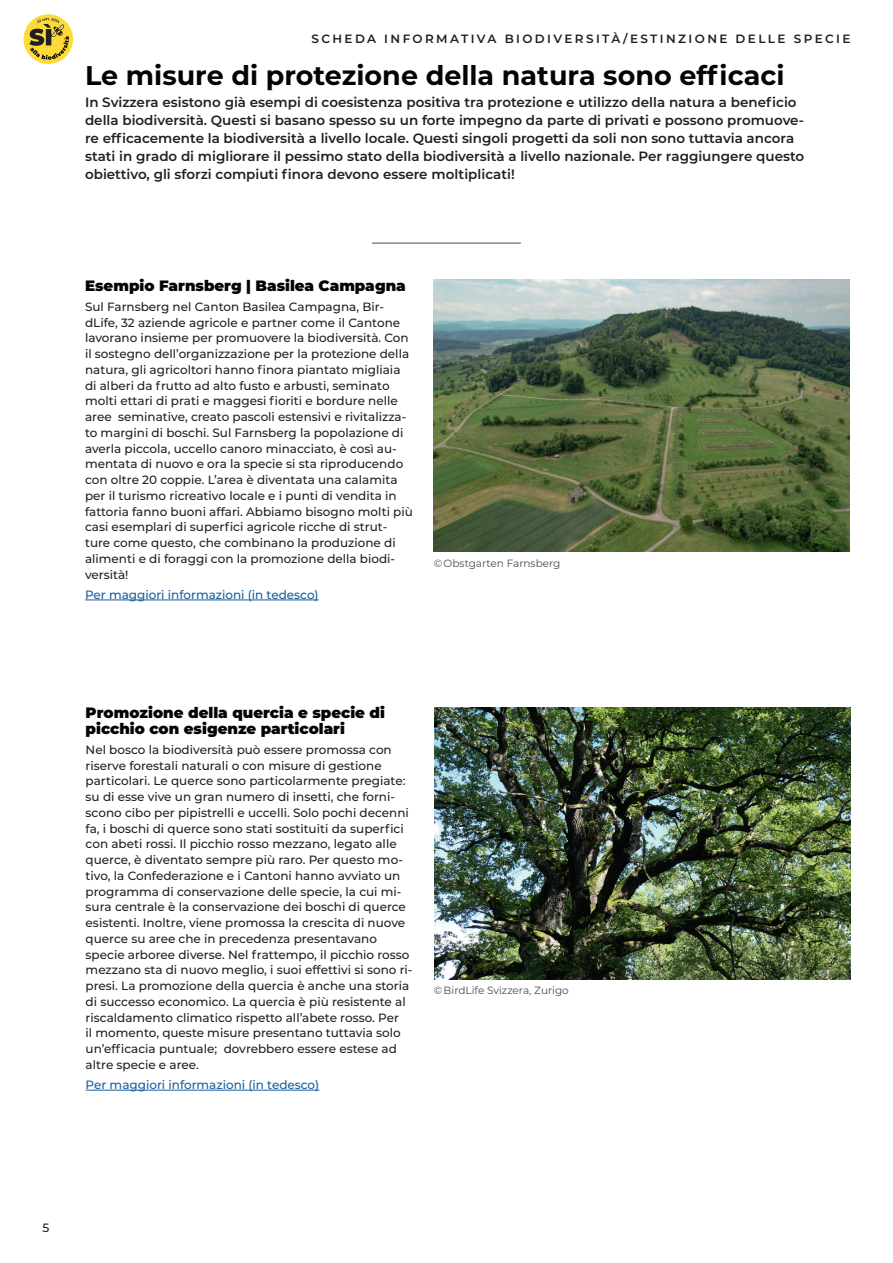
<style>
.page{position:relative;width:893px;height:1263px;background:#fff}
.page>*{position:absolute;margin:0;border:0;box-sizing:border-box;transform-origin:0 0}
.t1{font:700 27px "Montserrat";color:#030505}
.t2{font:900 15px/15.8px "Montserrat";color:#030505}
.t3{font:600 13.5px/18px "Montserrat";color:#231f20}
.t4{font:500 12px/15.8px "Montserrat";color:#231f20}
.t5{font:500 12px "Montserrat";color:#175d9e}
.t6{font:600 12px "Montserrat";letter-spacing:.2em;color:#231f20}
.t7{font:10.5px "Montserrat";color:#494a4b}
</style>
<div class="page">
<hr style="left:85px;top:600px;width:234px;height:1px;background:#175d9e">
<hr style="left:372px;top:242px;width:149px;height:2px;background:#231f20">
<svg style="left:23px;top:14px;width:50px;height:50px"></svg>
<svg style="left:29px;top:18px;width:40px;height:42px;background:#bca437"></svg>
<img style="left:434px;top:280px;width:416px;height:272px">
<hr style="left:86px;top:1090px;width:233px;height:1px;background:#175d9e">
<img style="left:434px;top:707px;width:416px;height:273px">
<p class="t6" style="left:311px;top:30px;width:541px">SCHEDA INFORMATIVA BIODIVERSITÀ/ESTINZIONE DELLE SPECIE</p>
<h1 class="t1" style="left:85px;top:56px;width:701px">Le misure di protezione della natura sono efficaci</h1>
<p class="t3" style="left:85px;top:92px;width:721px">In Svizzera esistono già esempi di coesistenza positiva tra protezione e utilizzo della natura a beneficio della biodiversità. Questi si basano spesso su un forte impegno da parte di privati e possono promuove&shy;re efficacemente la biodiversità a livello locale. Questi singoli progetti da soli non sono tuttavia ancora stati in grado di migliorare il pessimo stato della biodiversità a livello nazionale. Per raggiungere questo obiettivo, gli sforzi compiuti finora devono essere moltiplicati!</p>
<p class="t2" style="left:85px;top:277px;width:322px">Esempio Farnsberg | Basilea Campagna</p>
<p class="t4" style="left:85px;top:298px;width:329px">Sul Farnsberg nel Canton Basilea Campagna, Bir&shy;dLife, 32 aziende agricole e partner come il Cantone lavorano insieme per promuovere la biodiversità. Con il sostegno dell’organizzazione per la protezione della natura, gli agricoltori hanno finora piantato migliaia di alberi da frutto ad alto fusto e arbusti, seminato molti ettari di prati e maggesi fioriti e bordure nelle aree seminative, creato pascoli estensivi e rivitalizza&shy;to margini di boschi. Sul Farnsberg la popolazione di averla piccola, uccello canoro minacciato, è così au&shy;mentata di nuovo e ora la specie si sta riproducendo con oltre 20 coppie. L’area è diventata una calamita per il turismo ricreativo locale e i punti di vendita in fattoria fanno buoni affari. Abbiamo bisogno molti più casi esemplari di superfici agricole ricche di strut&shy;ture come questo, che combinano la produzione di alimenti e di foraggi con la promozione della biodi&shy;versità!</p>
<p class="t5" style="left:85px;top:586px;width:235px">Per maggiori informazioni (in tedesco)</p>
<p class="t7" style="left:434px;top:556px;width:128px">© Obstgarten Farnsberg</p>
<p class="t2" style="left:86px;top:704px;width:301px">Promozione della quercia e specie di picchio con esigenze particolari</p>
<p class="t4" style="left:86px;top:741px;width:328px">Nel bosco la biodiversità può essere promossa con riserve forestali naturali o con misure di gestione particolari. Le querce sono particolarmente pregiate: su di esse vive un gran numero di insetti, che forni&shy;scono cibo per pipistrelli e uccelli. Solo pochi decenni fa, i boschi di querce sono stati sostituiti da superfici con abeti rossi. Il picchio rosso mezzano, legato alle querce, è diventato sempre più raro. Per questo mo&shy;tivo, la Confederazione e i Cantoni hanno avviato un programma di conservazione delle specie, la cui mi&shy;sura centrale è la conservazione dei boschi di querce esistenti. Inoltre, viene promossa la crescita di nuove querce su aree che in precedenza presentavano specie arboree diverse. Nel frattempo, il picchio rosso mezzano sta di nuovo meglio, i suoi effettivi si sono ri&shy;presi. La promozione della quercia è anche una storia di successo economico. La quercia è più resistente al riscaldamento climatico rispetto all’abete rosso. Per<br>il momento, queste misure presentano tuttavia solo un’efficacia puntuale; dovrebbero essere estese ad altre specie e aree.</p>
<p class="t5" style="left:86px;top:1076px;width:235px">Per maggiori informazioni (in tedesco)</p>
<p class="t7" style="left:434px;top:983px;width:137px">© BirdLife Svizzera, Zurigo</p>
<p class="t4" style="left:43px;top:1219px;width:8px">5</p>
</div>
